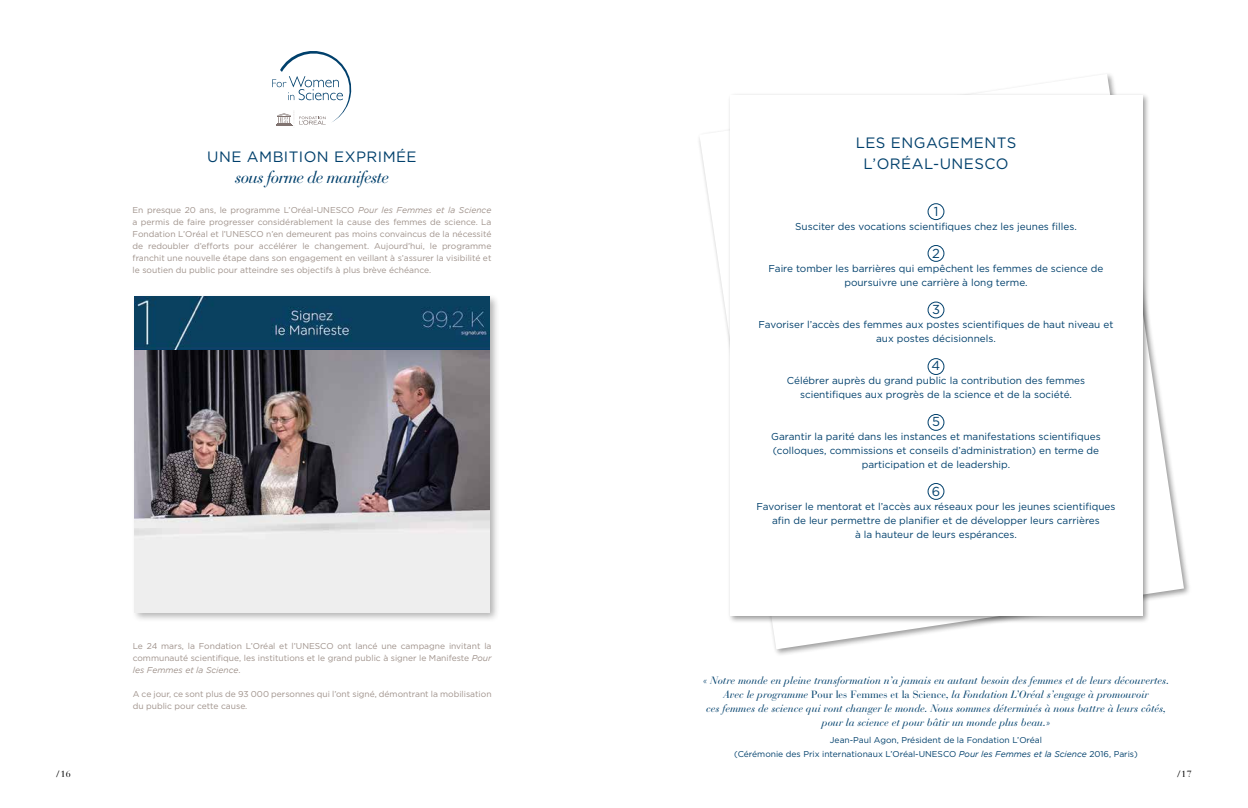
<style>
.page{position:relative;width:1248px;height:808px;background:#fff}
.page>*{position:absolute;margin:0;border:0;box-sizing:border-box;transform-origin:0 0}
.t1{font:italic 17px "Bauer Bodoni";letter-spacing:-.05em;color:#00406c}
.t2{font:15px/21px "Gotham";letter-spacing:.03em;color:#00406c;text-align:center}
.t3{font:13px "Gotham";color:#00406c}
.t4{font:10.5px/14px "Bauer Bodoni Italic Os F";color:#00406c;text-align:center}
.t5{font:10px/14px "Gotham";color:#00406c;text-align:center}
.t6{font:9px "Bauer Bodoni";color:#000}
.t7{font:8.5px/12px "Gotham";color:#9f928b;text-align:justify}
.t8{font:8.5px/14px "Gotham";color:#00406c;text-align:center}
.s1{font-style:italic}
.s2{font-family:"Bauer Bodoni"}
</style>
<div class="page">
<svg style="left:272px;top:51px;width:80px;height:75px"></svg>
<div style="left:131px;top:294px;width:369px;height:329px;background:#000;opacity:.3"></div>
<img style="left:135px;top:297px;width:354px;height:54px">
<img style="left:134px;top:351px;width:355px;height:261px">
<svg style="left:699px;top:74px;width:484px;height:575px"></svg>
<div style="left:727px;top:92px;width:423px;height:532px;background:#000;opacity:.4"></div>
<div style="left:729px;top:95px;width:412px;height:520px;background:#fff"></div>
<div style="left:927px;top:203px;width:17px;height:17px;border:1px solid #00406c;border-radius:50%"></div>
<div style="left:927px;top:245px;width:17px;height:17px;border:1px solid #00406c;border-radius:50%"></div>
<div style="left:927px;top:302px;width:17px;height:16px;border:1px solid #00406c;border-radius:50%"></div>
<div style="left:927px;top:358px;width:17px;height:17px;border:1px solid #00406c;border-radius:50%"></div>
<div style="left:927px;top:414px;width:17px;height:17px;border:1px solid #00406c;border-radius:50%"></div>
<div style="left:927px;top:483px;width:17px;height:17px;border:1px solid #00406c;border-radius:50%"></div>
<h2 class="t2" style="left:207px;top:146px;width:211px">UNE AMBITION EXPRIMÉE</h2>
<h1 class="t1" style="left:235px;top:167px;width:155px">sous forme de manifeste</h1>
<p class="t7" style="left:133px;top:204px;width:360px">En presque 20 ans, le programme L’Oréal-UNESCO <span class="s1">Pour les Femmes et la Science </span>a permis de faire progresser considérablement la cause des femmes de science. La Fondation L’Oréal et l’UNESCO n’en demeurent pas moins convaincus de la nécessité de redoubler d’efforts pour accélérer le changement. Aujourd’hui, le programme franchit une nouvelle étape dans son engagement en veillant à s’assurer la visibilité et le soutien du public pour atteindre ses objectifs à plus brève échéance.</p>
<p class="t7" style="left:133px;top:640px;width:360px">Le 24 mars, la Fondation L’Oréal et l’UNESCO ont lancé une campagne invitant la communauté scientifique, les institutions et le grand public à signer le Manifeste <span class="s1">Pour les Femmes et la Science</span>.</p>
<p class="t7" style="left:133px;top:688px;width:360px">A ce jour, ce sont plus de 93 000 personnes qui l’ont signé, démontrant la mobilisation du public pour cette cause.</p>
<h2 class="t2" style="left:855px;top:132px;width:162px">LES ENGAGEMENTS<br>L’ORÉAL-UNESCO</h2>
<h3 class="t3" style="left:933px;top:203px;width:6px">1</h3>
<p class="t5" style="left:795px;top:220px;width:283px">Susciter des vocations scientifiques chez les jeunes filles.</p>
<h3 class="t3" style="left:932px;top:245px;width:9px">2</h3>
<p class="t5" style="left:768px;top:262px;width:336px">Faire tomber les barrières qui empêchent les femmes de science de poursuivre une carrière à long terme.</p>
<h3 class="t3" style="left:931px;top:301px;width:9px">3</h3>
<p class="t5" style="left:758px;top:318px;width:356px">Favoriser l’accès des femmes aux postes scientifiques de haut niveau et aux postes décisionnels.</p>
<h3 class="t3" style="left:931px;top:357px;width:10px">4</h3>
<p class="t5" style="left:786px;top:374px;width:300px">Célébrer auprès du grand public la contribution des femmes scientifiques aux progrès de la science et de la société.</p>
<h3 class="t3" style="left:931px;top:413px;width:9px">5</h3>
<p class="t5" style="left:771px;top:430px;width:331px">Garantir la parité dans les instances et manifestations scientifiques (colloques, commissions et conseils d’administration) en terme de participation et de leadership.</p>
<h3 class="t3" style="left:931px;top:483px;width:10px">6</h3>
<p class="t5" style="left:756px;top:500px;width:360px">Favoriser le mentorat et l’accès aux réseaux pour les jeunes scientifiques afin de leur permettre de planifier et de développer leurs carrières<br>à la hauteur de leurs espérances.</p>
<p class="t4" style="left:703px;top:673px;width:467px">« Notre monde en pleine transformation n’a jamais eu autant besoin des femmes et de leurs découvertes.<br>Avec le programme <span class="s2">Pour les Femmes et la Science</span>, la Fondation L’Oréal s’engage à promouvoir<br>ces femmes de science qui vont changer le monde. Nous sommes déterminés à nous battre à leurs côtés, pour la science et pour bâtir un monde plus beau.»</p>
<p class="t8" style="left:734px;top:732px;width:405px">Jean-Paul Agon, Président de la Fondation L’Oréal<br>(Cérémonie des Prix internationaux L’Oréal-UNESCO <span class="s1">Pour les Femmes et la Science</span> 2016, Paris)</p>
<p class="t6" style="left:56px;top:768px;width:16px">/16</p>
<p class="t6" style="left:1176px;top:768px;width:16px">/17</p>
</div>
